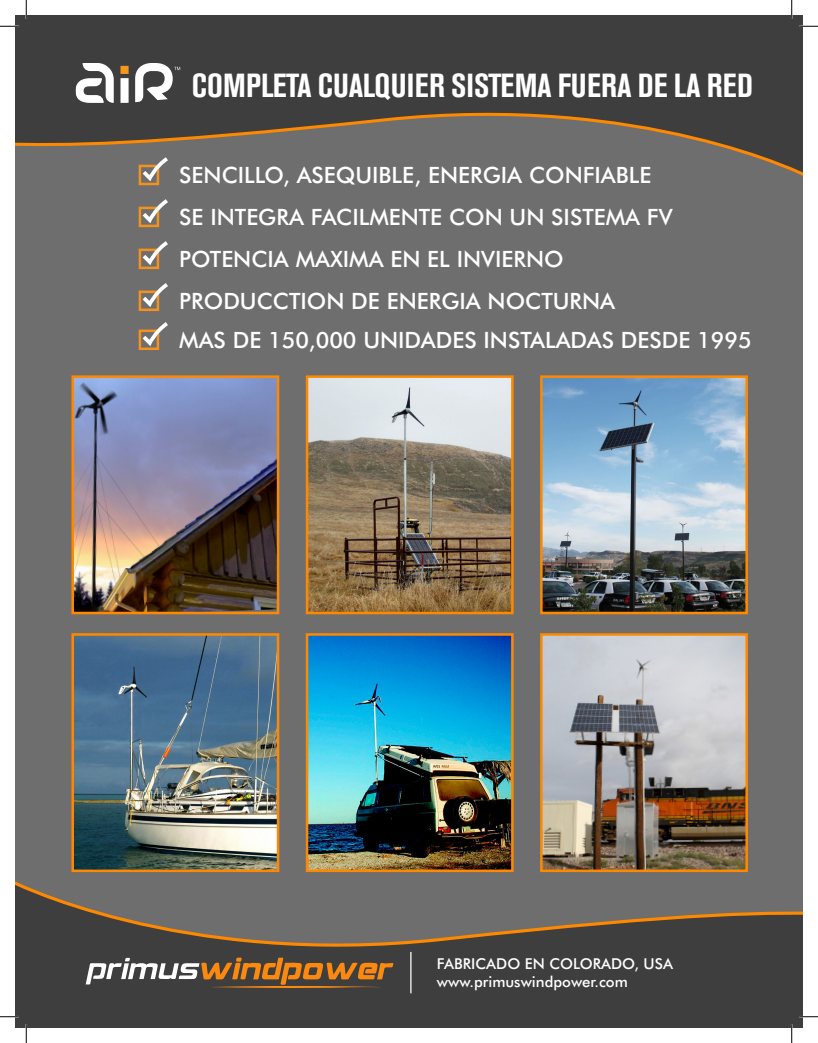
<style>
.page{position:relative;width:818px;height:1043px;background:#fff}
.page>*{position:absolute;margin:0;border:0;box-sizing:border-box;transform-origin:0 0}
.t1{font:700 condensed 33.12px "Akzidenz Grotesk BE";letter-spacing:.005em;color:#fff}
.t2{font:500 22.5px "Futura BT";color:#fff}
.t3{font:500 15px "Futura BT";color:#fff}
</style>
<div class="page">
<div style="left:15px;top:179px;width:787px;height:697px;background:#6e6e6f"></div>
<svg style="left:15px;top:15px;width:787px;height:164px;background:#4f4d4b"></svg>
<img style="left:74px;top:378px;width:202px;height:233px">
<div style="left:71px;top:375px;width:208px;height:239px;border:2px solid #fe8900"></div>
<img style="left:74px;top:636px;width:202px;height:233px">
<div style="left:71px;top:633px;width:208px;height:239px;border:2px solid #fe8900"></div>
<img style="left:309px;top:378px;width:201px;height:233px">
<div style="left:306px;top:375px;width:207px;height:239px;border:2px solid #fe8900"></div>
<img style="left:309px;top:636px;width:201px;height:233px">
<div style="left:306px;top:633px;width:207px;height:239px;border:2px solid #fe8900"></div>
<img style="left:543px;top:378px;width:202px;height:233px">
<div style="left:540px;top:375px;width:208px;height:239px;border:2px solid #fe8900"></div>
<img style="left:543px;top:636px;width:202px;height:233px">
<div style="left:540px;top:633px;width:208px;height:239px;border:2px solid #fe8900"></div>
<svg style="left:75px;top:63px;width:105px;height:45px"></svg>
<svg style="left:139px;top:153px;width:33px;height:34px"></svg>
<svg style="left:139px;top:195px;width:33px;height:34px"></svg>
<svg style="left:139px;top:237px;width:33px;height:34px"></svg>
<svg style="left:139px;top:279px;width:33px;height:73px;background:#8f8173"></svg>
<svg style="left:15px;top:876px;width:787px;height:152px;background:#53504e"></svg>
<svg style="left:86px;top:957px;width:307px;height:31px;background:#7d6348"></svg>
<hr style="left:410px;top:951px;width:1px;height:42px;background:#fff">
<svg style="left:0;top:25px;width:19px;height:2px"></svg>
<svg style="left:799px;top:25px;width:19px;height:2px"></svg>
<svg style="left:0;top:1015px;width:19px;height:2px"></svg>
<svg style="left:799px;top:1015px;width:19px;height:2px"></svg>
<svg style="left:25px;top:0;width:2px;height:19px"></svg>
<svg style="left:25px;top:1024px;width:2px;height:18px"></svg>
<svg style="left:790px;top:0;width:2px;height:19px"></svg>
<svg style="left:790px;top:1024px;width:2px;height:18px"></svg>
<p class="t1" style="left:184px;top:66px;width:570px">▪COMPLETA CUALQUIER SISTEMA FUERA DE LA RED</p>
<p class="t2" style="left:179px;top:162px;width:473px">SENCILLO, ASEQUIBLE, ENERGIA CONFIABLE</p>
<p class="t2" style="left:179px;top:203px;width:495px">SE INTEGRA FACILMENTE CON UN SISTEMA FV</p>
<p class="t2" style="left:179px;top:245px;width:386px">POTENCIA MAXIMA EN EL INVIERNO</p>
<p class="t2" style="left:179px;top:287px;width:437px">PRODUCCTION DE ENERGIA NOCTURNA</p>
<p class="t2" style="left:179px;top:326px;width:574px">MAS DE 150,000 UNIDADES INSTALADAS DESDE 1995</p>
<p class="t3" style="left:437px;top:954px;width:237px">FABRICADO EN COLORADO, USA</p>
<p class="t3" style="left:437px;top:972px;width:192px">www.primuswindpower.com</p>
</div>
